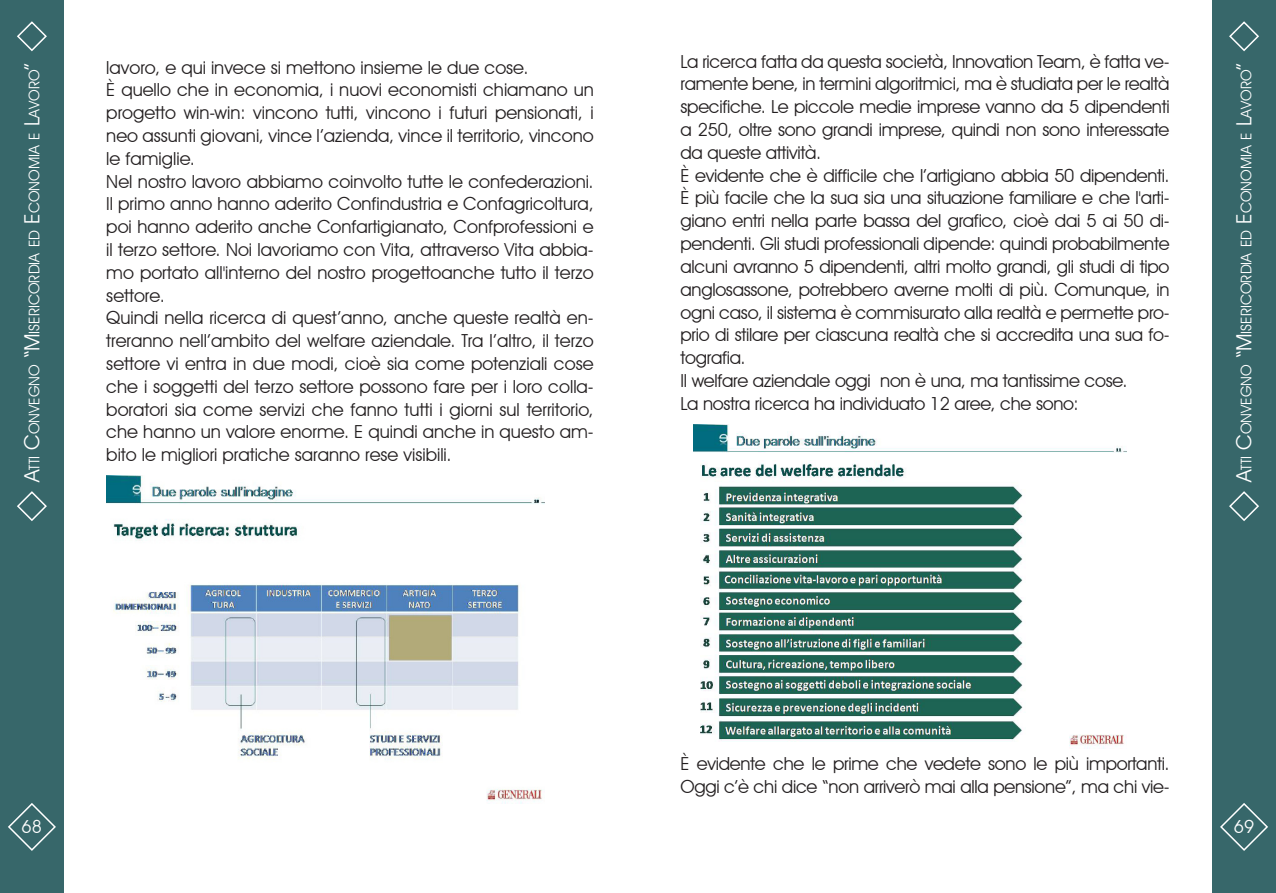
<style>
.page{position:relative;width:1276px;height:893px;background:#fff}
.page>*{position:absolute;margin:0;border:0;box-sizing:border-box;transform-origin:0 0}
.t1{font:21px "Avant Garde IT Cby BT";color:#fff}
.No_Spacing{font:18px/22.8px "Avant Garde IT Cby BT";letter-spacing:-.015em;color:#231f20;text-align:justify}
.t2{font:18px "Avant Garde IT Cby BT";color:#fff}
.t3{font:14.7px "Avant Garde IT Cby BT";color:#fff}
.s1{font-size:21px}
</style>
<div class="page">
<div style="left:0;top:0;width:64px;height:893px;background:#37676a"></div>
<svg style="left:17px;top:21px;width:30px;height:31px"></svg>
<svg style="left:17px;top:491px;width:30px;height:30px"></svg>
<svg style="left:8px;top:803px;width:48px;height:48px"></svg>
<div style="left:1212px;top:0;width:64px;height:893px;background:#37676a"></div>
<svg style="left:1229px;top:21px;width:30px;height:31px"></svg>
<svg style="left:1229px;top:491px;width:30px;height:30px"></svg>
<svg style="left:1220px;top:803px;width:48px;height:48px"></svg>
<img style="left:693px;top:424px;width:433px;height:325px">
<img style="left:107px;top:476px;width:437px;height:328px">
<p class="t3" style="left:25px;top:482px;width:421px;rotate:-90deg"><span class="s1">A</span>tti <span class="s1">C</span>onvegno <span class="s1">“M</span> isericordia ed <span class="s1">E</span> conomia e <span class="s1">L</span>avoro<span class="s1">”</span></p>
<p class="No_Spacing" style="left:106px;top:56px;width:424px">lavoro, e qui invece si mettono insieme le due cose.</p>
<p class="No_Spacing" style="left:106px;top:78px;width:489px">È quello che in economia, i nuovi economisti chiamano un progetto win-win: vincono tutti, vincono i futuri pensionati, i neo assunti giovani, vince l’azienda, vince il territorio, vincono le famiglie.</p>
<p class="No_Spacing" style="left:106px;top:170px;width:489px">Nel nostro lavoro abbiamo coinvolto tutte le confederazioni.<br>Il primo anno hanno aderito Confindustria e Confagricoltura, poi hanno aderito anche Confartigianato, Confprofessioni e il terzo settore. Noi lavoriamo con Vita, attraverso Vita abbia&shy;mo portato all'interno del nostro progettoanche tutto il terzo settore.</p>
<p class="No_Spacing" style="left:106px;top:306px;width:489px">Quindi nella ricerca di quest’anno, anche queste realtà en&shy;treranno nell’ambito del welfare aziendale. Tra l’altro, il terzo settore vi entra in due modi, cioè sia come potenziali cose che i soggetti del terzo settore possono fare per i loro colla&shy;boratori sia come servizi che fanno tutti i giorni sul territorio, che hanno un valore enorme. E quindi anche in questo am&shy;bito le migliori pratiche saranno rese visibili.</p>
<p class="No_Spacing" style="left:680px;top:50px;width:490px">La ricerca fatta da questa società, Innovation Team, è fatta ve-</p>
<p class="t1" style="left:1231px;top:70px;width:9px;rotate:-90deg">”</p>
<p class="No_Spacing" style="left:680px;top:73px;width:490px">ramente bene, in termini algoritmici, ma è studiata per le realtà specifiche. Le piccole medie imprese vanno da 5 dipendenti a 250, oltre sono grandi imprese, quindi non sono interessate da queste attività.</p>
<p class="No_Spacing" style="left:680px;top:164px;width:490px">È evidente che è difficile che l’artigiano abbia 50 dipendenti.<br>È più facile che la sua sia una situazione familiare e che l'arti&shy;giano entri nella parte bassa del grafico, cioè dai 5 ai 50 di&shy;pendenti. Gli studi professionali dipende: quindi probabilmente alcuni avranno 5 dipendenti, altri molto grandi, gli studi di tipo anglosassone, potrebbero averne molti di più. Comunque, in ogni caso, il sistema è commisurato alla realtà e permette pro&shy;prio di stilare per ciascuna realtà che si accredita una sua fo&shy;tografia.</p>
<p class="No_Spacing" style="left:680px;top:369px;width:448px">Il welfare aziendale oggi non è una, ma tantissime cose.</p>
<p class="No_Spacing" style="left:680px;top:392px;width:399px">La nostra ricerca ha individuato 12 aree, che sono:</p>
<p class="t3" style="left:1237px;top:482px;width:414px;rotate:-90deg"><span class="s1">A</span>tti <span class="s1">C</span>onvegno <span class="s1">“M</span> isericordia ed <span class="s1">E</span> conomia e <span class="s1">L</span>avoro</p>
<p class="t2" style="left:22px;top:816px;width:22px">68</p>
<p class="No_Spacing" style="left:680px;top:752px;width:490px">È evidente che le prime che vedete sono le più importanti.<br>Oggi c’è chi dice “non arriverò mai alla pensione”, ma chi vie-</p>
<p class="t2" style="left:1233px;top:816px;width:22px">69</p>
</div>
